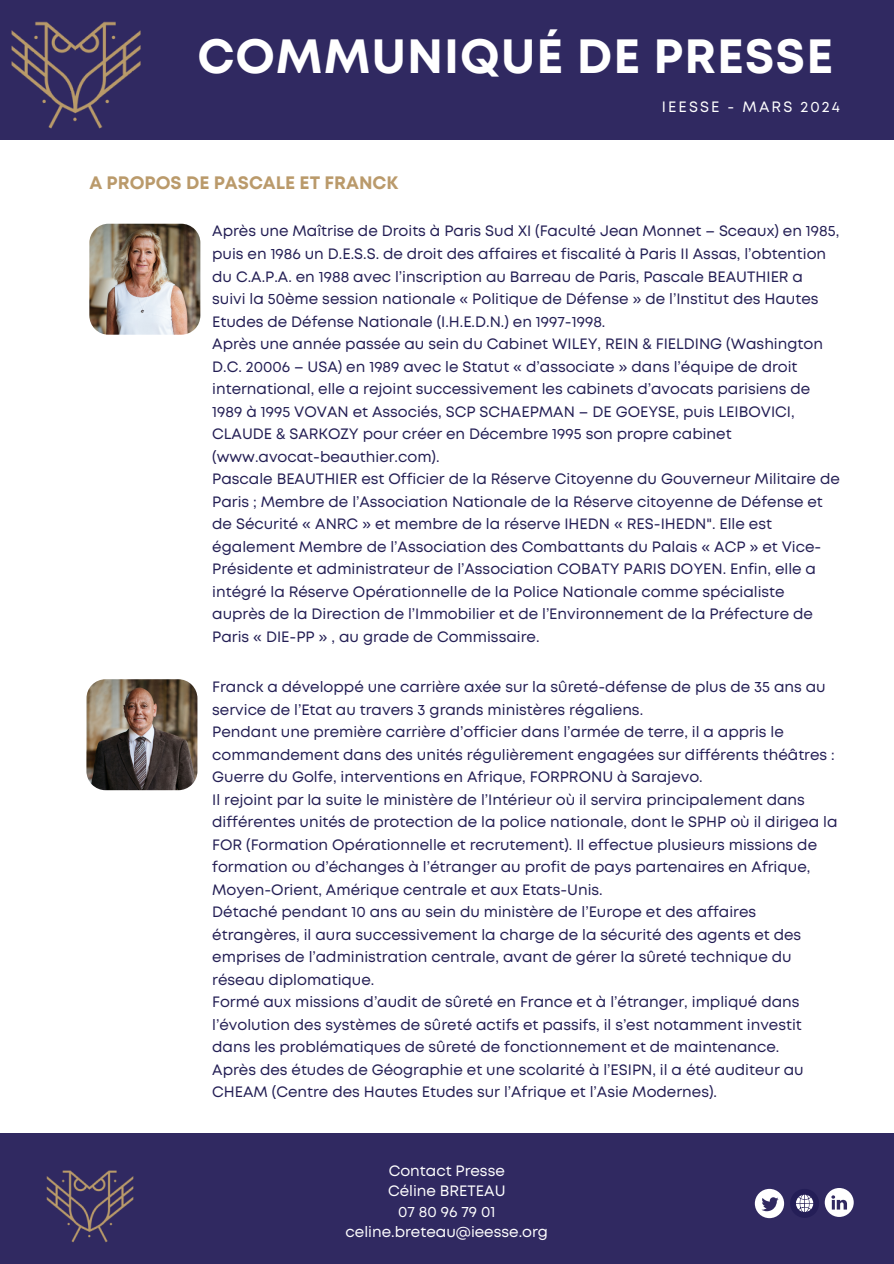
<style>
.page{position:relative;width:894px;height:1264px;background:#fff}
.page>*{position:absolute;margin:0;border:0;box-sizing:border-box;transform-origin:0 0}
.t1{font:700 48px "Mont";letter-spacing:.02em;color:#fff}
.t2{font:700 18px "Mont";color:#ba9a6b}
.t3{font:15px/22.5px "Mont";color:#231e54}
.t4{font:15px "Mont";color:#fefefe}
.t5{font:15px "Mont";letter-spacing:.14em;color:#fff}
</style>
<div class="page">
<div style="left:0;top:0;width:893px;height:139px;background:#302961"></div>
<img style="left:0;top:21px;width:163px;height:119px">
<div style="left:0;top:1132px;width:893px;height:131px;background:#302961"></div>
<img style="left:46px;top:1170px;width:88px;height:73px">
<img style="left:86px;top:679px;width:111px;height:111px">
<img style="left:89px;top:224px;width:111px;height:111px">
<svg style="left:790px;top:1189px;width:28px;height:28px"></svg>
<svg style="left:824px;top:1188px;width:29px;height:28px"></svg>
<svg style="left:754px;top:1188px;width:29px;height:30px"></svg>
<p class="t1" style="left:197px;top:39px;width:637px">COMMUNIQUÉ DE PRESSE</p>
<h3 class="t2" style="left:89px;top:176px;width:310px">A PROPOS DE PASCALE ET FRANCK</h3>
<p class="t5" style="left:661px;top:101px;width:179px">IEESSE - MARS 2024</p>
<p class="t3" style="left:212px;top:221px;width:628px">Après une Maîtrise de Droits à Paris Sud XI (Faculté Jean Monnet – Sceaux) en 1985, puis en 1986 un D.E.S.S. de droit des affaires et fiscalité à Paris II Assas, l’obtention du C.A.P.A. en 1988 avec l’inscription au Barreau de Paris, Pascale BEAUTHIER a suivi la 50ème session nationale « Politique de Défense » de l’Institut des Hautes Etudes de Défense Nationale (I.H.E.D.N.) en 1997-1998.</p>
<p class="t3" style="left:212px;top:333px;width:612px">Après une année passée au sein du Cabinet WILEY, REIN &amp; FIELDING (Washington D.C. 20006 – USA) en 1989 avec le Statut « d’associate » dans l’équipe de droit international, elle a rejoint successivement les cabinets d’avocats parisiens de 1989 à 1995 VOVAN et Associés, SCP SCHAEPMAN – DE GOEYSE, puis LEIBOVICI, CLAUDE &amp; SARKOZY pour créer en Décembre 1995 son propre cabinet (www.avocat-beauthier.com).</p>
<p class="t3" style="left:212px;top:468px;width:629px">Pascale BEAUTHIER est Officier de la Réserve Citoyenne du Gouverneur Militaire de Paris ; Membre de l’Association Nationale de la Réserve citoyenne de Défense et de Sécurité « ANRC » et membre de la réserve IHEDN « RES-IHEDN". Elle est également Membre de l’Association des Combattants du Palais « ACP » et Vice-Présidente et administrateur de l’Association COBATY PARIS DOYEN. Enfin, elle a intégré la Réserve Opérationnelle de la Police Nationale comme spécialiste auprès de la Direction de l’Immobilier et de l’Environnement de la Préfecture de Paris « DIE-PP » , au grade de Commissaire.</p>
<h2 class="t3" style="left:212px;top:676px;width:615px">Franck a développé une carrière axée sur la sûreté-défense de plus de 35 ans au service de l’Etat au travers 3 grands ministères régaliens.</h2>
<p class="t3" style="left:212px;top:721px;width:624px">Pendant une première carrière d’officier dans l’armée de terre, il a appris le commandement dans des unités régulièrement engagées sur différents théâtres :<br>Guerre du Golfe, interventions en Afrique, FORPRONU à Sarajevo.</p>
<p class="t3" style="left:212px;top:789px;width:626px">Il rejoint par la suite le ministère de l’Intérieur où il servira principalement dans différentes unités de protection de la police nationale, dont le SPHP où il dirigea la FOR (Formation Opérationnelle et recrutement). Il effectue plusieurs missions de formation ou d’échanges à l’étranger au profit de pays partenaires en Afrique, Moyen-Orient, Amérique centrale et aux Etats-Unis.</p>
<p class="t3" style="left:212px;top:901px;width:590px">Détaché pendant 10 ans au sein du ministère de l’Europe et des affaires étrangères, il aura successivement la charge de la sécurité des agents et des emprises de l’administration centrale, avant de gérer la sûreté technique du réseau diplomatique.</p>
<p class="t3" style="left:212px;top:991px;width:591px">Formé aux missions d’audit de sûreté en France et à l’étranger, impliqué dans l’évolution des systèmes de sûreté actifs et passifs, il s’est notamment investit dans les problématiques de sûreté de fonctionnement et de maintenance.</p>
<p class="t3" style="left:212px;top:1059px;width:592px">Après des études de Géographie et une scolarité à l’ESIPN, il a été auditeur au<br>CHEAM (Centre des Hautes Etudes sur l’Afrique et l’Asie Modernes).</p>
<p class="t4" style="left:388px;top:1165px;width:117px">Contact Presse</p>
<p class="t4" style="left:388px;top:1185px;width:119px">Céline BRETEAU</p>
<p class="t4" style="left:398px;top:1205px;width:99px">07 80 96 79 01</p>
<p class="t4" style="left:345px;top:1226px;width:204px">celine.breteau@ieesse.org</p>
</div>
